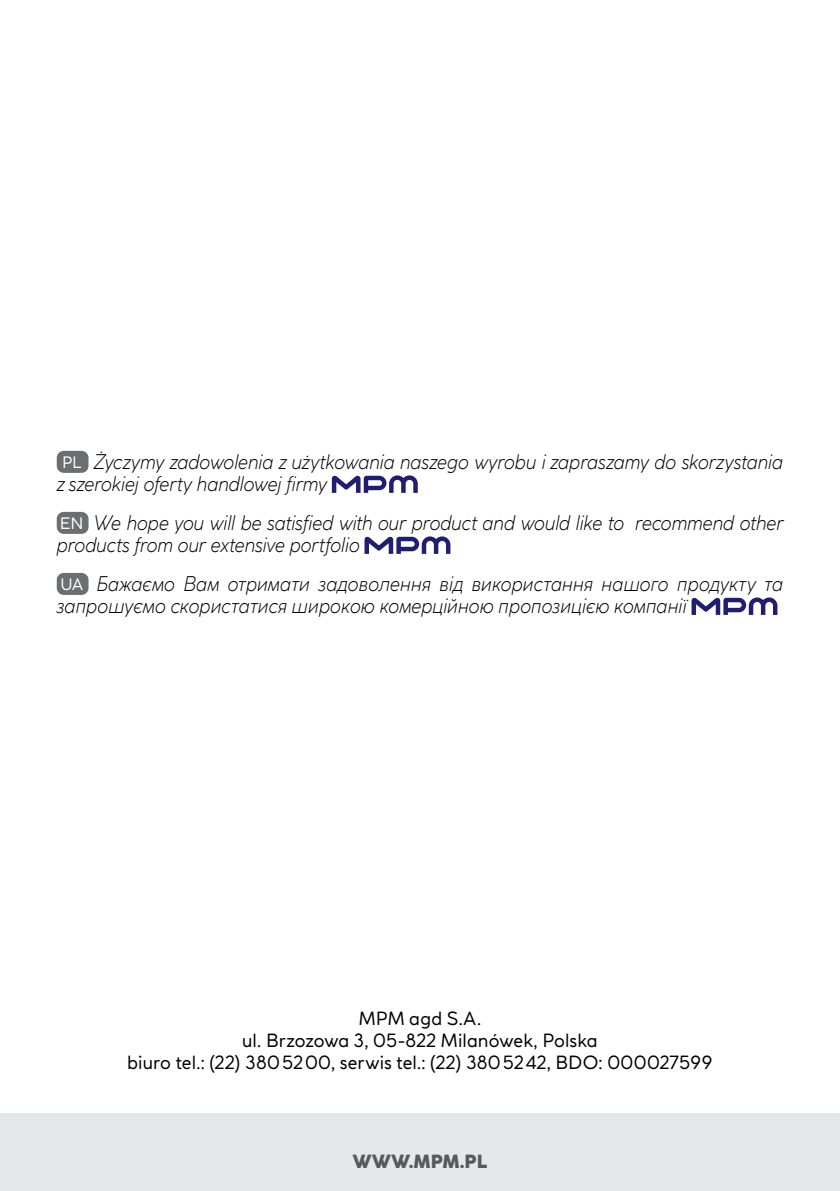
<style>
.page{position:relative;width:840px;height:1191px;background:#fff}
.page>*{position:absolute;margin:0;border:0;box-sizing:border-box;transform-origin:0 0}
.t1{font:italic 300 20px/22px "Coco Gothic Pro";color:#000;scale:.9 1}
.t2{font:18px/22px "Coco Gothic Pro";letter-spacing:.01em;color:#000;text-align:center}
.t3{font:800 18px "Coco Gothic Pro";color:#58595b}
.s1{font-weight:400;font-style:normal;font-size:15.6px;color:#fff}
</style>
<div class="page">
<div style="left:57px;top:451px;width:31px;height:22px;background:#6d6e71;border-radius:7px"></div>
<svg style="left:331px;top:475px;width:86px;height:18px"></svg>
<div style="left:57px;top:512px;width:31px;height:22px;background:#6d6e71;border-radius:7px"></div>
<svg style="left:364px;top:536px;width:86px;height:18px"></svg>
<div style="left:57px;top:573px;width:31px;height:22px;background:#6d6e71;border-radius:7px"></div>
<svg style="left:691px;top:597px;width:86px;height:18px"></svg>
<div style="left:0;top:1113px;width:839px;height:78px;background:#e6e7e8"></div>
<p class="t1" style="left:57px;top:450px;width:808px"><span class="s1">PL</span> Życzymy zadowolenia z użytkowania naszego wyrobu i zapraszamy do skorzystania z szerokiej oferty handlowej firmy</p>
<p class="t1" style="left:57px;top:511px;width:808px"><span class="s1">EN</span> We hope you will be satisfied with our product and would like to recommend other products from our extensive portfolio</p>
<p class="t1" style="left:57px;top:572px;width:808px"><span class="s1">UA</span> Бажаємо Вам отримати задоволення від використання нашого продукту та запрошуємо скористатися широкою комерційною пропозицією компанії</p>
<p class="t2" style="left:127px;top:1007px;width:586px">MPM agd S.A.<br>ul. Brzozowa 3, 05-822 Milanówek, Polska<br>biuro tel.: (22) 3805200, serwis tel.: (22) 3805242, BDO: 000027599</p>
<p class="t3" style="left:352px;top:1147px;width:137px">WWW.MPM.PL</p>
</div>
